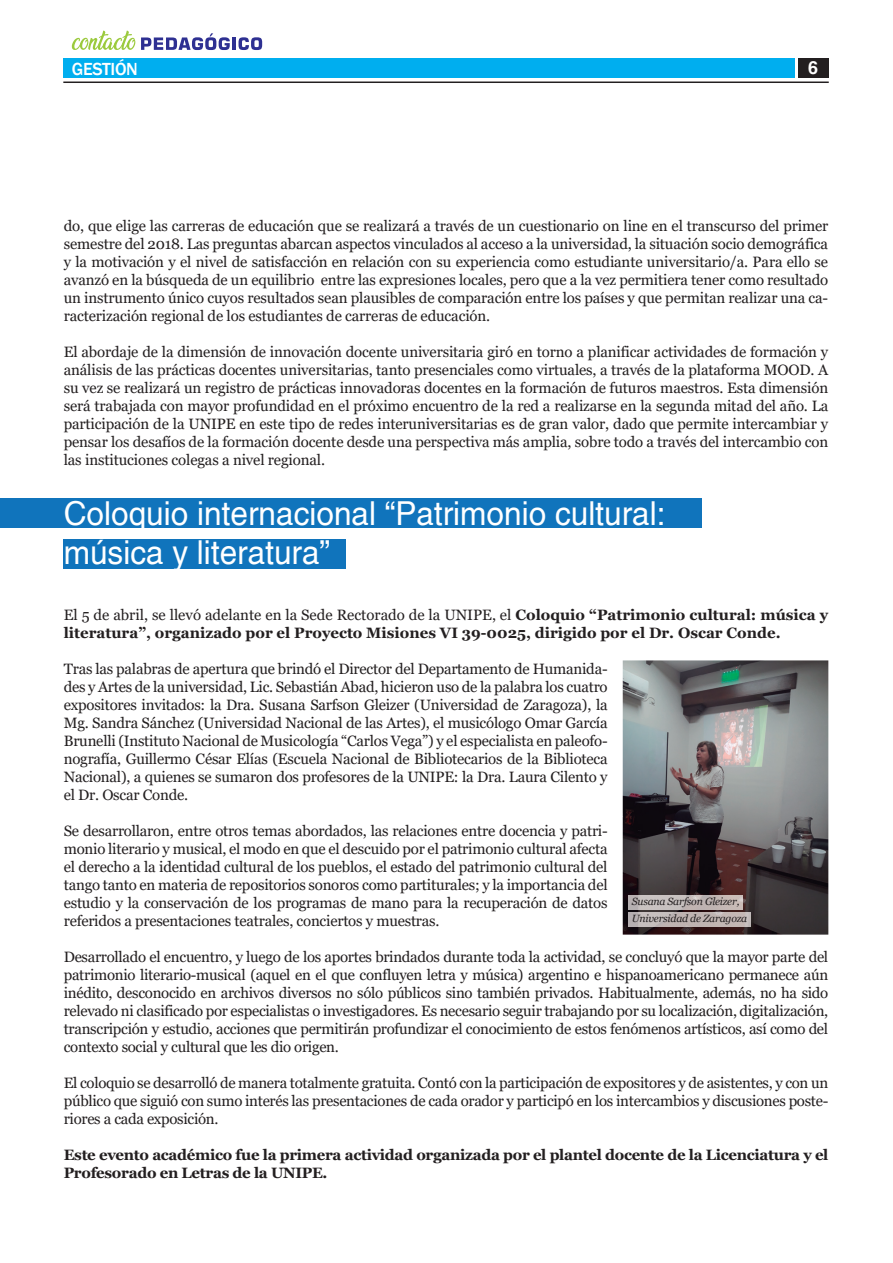
<style>
.page{position:relative;width:893px;height:1263px;background:#fff}
.page>*{position:absolute;margin:0;border:0;box-sizing:border-box;transform-origin:0 0}
.t1{font:33px/39.6px "Switzerland";color:#fff;scale:.96 1}
.t2{font:500 18px "Franklin Gothic";letter-spacing:-.02em;color:#fff}
.t3{font:700 18px "Switzerland";color:#fff}
.t4{font:15px/18px "Georgia";letter-spacing:-.015em;color:#231f20;text-align:justify}
.t5{font:700 15px/18px "Georgia";color:#231f20}
.t6{font:700 15px/18px "Georgia";letter-spacing:-.02em;color:#231f20}
.t7{font:italic 10.5px/16.5px "Georgia";letter-spacing:-.02em;color:#231f20}
.s1{font-weight:400}
</style>
<div class="page">
<div style="left:0;top:498px;width:702px;height:30px;background:#1074bc"></div>
<div style="left:63px;top:539px;width:282px;height:30px;background:#1074bc"></div>
<hr style="left:63px;top:82px;width:766px;height:1px;background:#231f20">
<div style="left:63px;top:58px;width:732px;height:20px;background:#00aeef"></div>
<div style="left:798px;top:58px;width:31px;height:20px;background:#231f20"></div>
<img style="left:623px;top:660px;width:205px;height:274px">
<img style="left:629px;top:895px;width:113px;height:14px">
<img style="left:629px;top:912px;width:121px;height:14px">
<svg style="left:72px;top:31px;width:63px;height:19px"></svg>
<svg style="left:141px;top:33px;width:89px;height:17px"></svg>
<hr style="left:232px;top:37px;width:4px;height:13px;background:#2e3092">
<svg style="left:239px;top:37px;width:23px;height:13px"></svg>
<p class="t2" style="left:72px;top:57px;width:68px">GESTIÓN</p>
<p class="t3" style="left:808px;top:57px;width:12px">6</p>
<p class="t4" style="left:64px;top:217px;width:766px">do, que elige las carreras de educación que se realizará a través de un cuestionario on line en el transcurso del primer semestre del 2018. Las preguntas abarcan aspectos vinculados al acceso a la universidad, la situación socio demográfica y la motivación y el nivel de satisfacción en relación con su experiencia como estudiante universitario/a. Para ello se avanzó en la búsqueda de un equilibrio entre las expresiones locales, pero que a la vez permitiera tener como resultado un instrumento único cuyos resultados sean plausibles de comparación entre los países y que permitan realizar una ca&shy;racterización regional de los estudiantes de carreras de educación.</p>
<p class="t4" style="left:64px;top:343px;width:766px">El abordaje de la dimensión de innovación docente universitaria giró en torno a planificar actividades de formación y análisis de las prácticas docentes universitarias, tanto presenciales como virtuales, a través de la plataforma MOOD. A su vez se realizará un registro de prácticas innovadoras docentes en la formación de futuros maestros. Esta dimensión será trabajada con mayor profundidad en el próximo encuentro de la red a realizarse en la segunda mitad del año. La participación de la UNIPE en este tipo de redes interuniversitarias es de gran valor, dado que permite intercambiar y pensar los desafíos de la formación docente desde una perspectiva más amplia, sobre todo a través del intercambio con las instituciones colegas a nivel regional.</p>
<h1 class="t1" style="left:64px;top:493px;width:628px">Coloquio internacional “Patrimonio cultural: música y literatura”</h1>
<p class="t5" style="left:64px;top:606px;width:766px"><span class="s1">El 5 de abril, se llevó adelante en la Sede Rectorado de la UNIPE, el</span> Coloquio “Patrimonio cultural: música y literatura”, organizado por el Proyecto Misiones VI 39-0025, dirigido por el Dr. Oscar Conde.</p>
<p class="t4" style="left:64px;top:660px;width:545px">Tras las palabras de apertura que brindó el Director del Departamento de Humanida&shy;des y Artes de la universidad, Lic. Sebastián Abad, hicieron uso de la palabra los cuatro expositores invitados: la Dra. Susana Sarfson Gleizer (Universidad de Zaragoza), la Mg. Sandra Sánchez (Universidad Nacional de las Artes), el musicólogo Omar García Brunelli (Instituto Nacional de Musicología “Carlos Vega”) y el especialista en paleofo&shy;nografía, Guillermo César Elías (Escuela Nacional de Bibliotecarios de la Biblioteca Nacional), a quienes se sumaron dos profesores de la UNIPE: la Dra. Laura Cilento y el Dr. Oscar Conde.</p>
<p class="t4" style="left:64px;top:822px;width:545px">Se desarrollaron, entre otros temas abordados, las relaciones entre docencia y patri&shy;monio literario y musical, el modo en que el descuido por el patrimonio cultural afecta el derecho a la identidad cultural de los pueblos, el estado del patrimonio cultural del tango tanto en materia de repositorios sonoros como partiturales; y la importancia del estudio y la conservación de los programas de mano para la recuperación de datos referidos a presentaciones teatrales, conciertos y muestras.</p>
<p class="t4" style="left:64px;top:948px;width:766px">Desarrollado el encuentro, y luego de los aportes brindados durante toda la actividad, se concluyó que la mayor parte del patrimonio literario-musical (aquel en el que confluyen letra y música) argentino e hispanoamericano permanece aún inédito, desconocido en archivos diversos no sólo públicos sino también privados. Habitualmente, además, no ha sido relevado ni clasificado por especialistas o investigadores. Es necesario seguir trabajando por su localización, digitalización, transcripción y estudio, acciones que permitirán profundizar el conocimiento de estos fenómenos artísticos, así como del contexto social y cultural que les dio origen.</p>
<p class="t4" style="left:64px;top:1074px;width:766px">El coloquio se desarrolló de manera totalmente gratuita. Contó con la participación de expositores y de asistentes, y con un público que siguió con sumo interés las presentaciones de cada orador y participó en los intercambios y discusiones poste&shy;riores a cada exposición.</p>
<p class="t6" style="left:64px;top:1146px;width:766px">Este evento académico fue la primera actividad organizada por el plantel docente de la Licenciatura y el<br>Profesorado en Letras de la UNIPE.</p>
<p class="t7" style="left:632px;top:893px;width:117px">Susana Sarfson Gleizer,<br>Universidad de Zaragoza</p>
</div>
